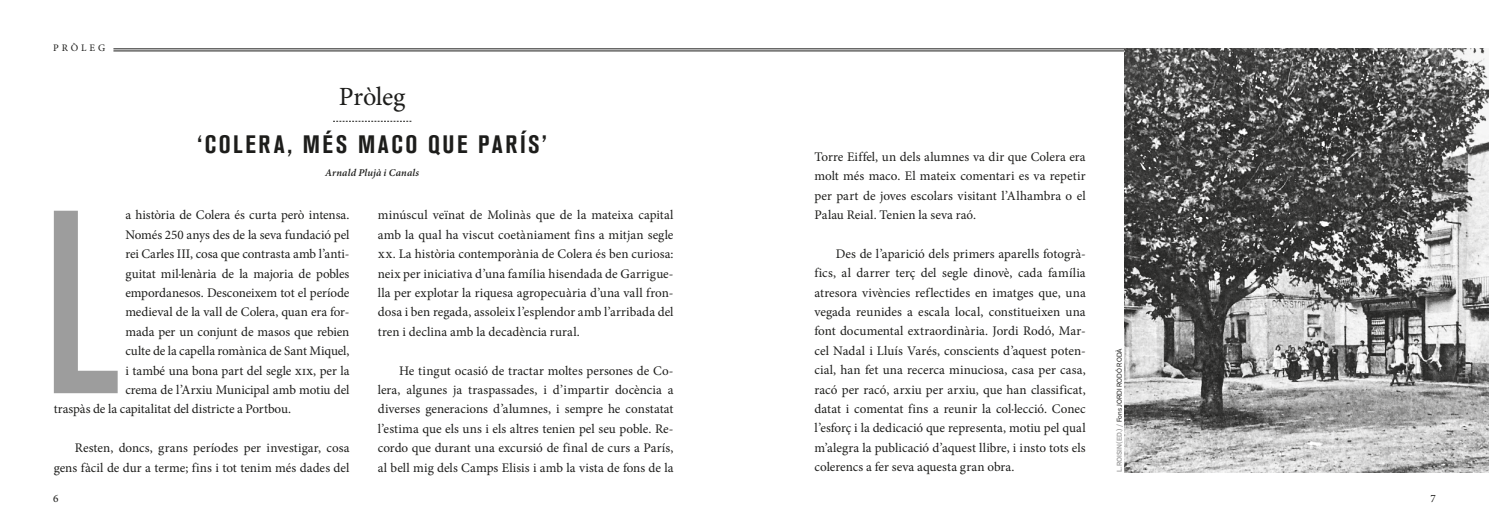
<style>
.page{position:relative;width:1489px;height:525px;background:#fff}
.page>*{position:absolute;margin:0;border:0;box-sizing:border-box;transform-origin:0 0}
.t1{font:500 condensed 258.12px "Akzidenz Grotesk BQ";color:#9d9d9d}
.t2{font:26.25px "Minion Pro";letter-spacing:-.015em;color:#1d1d1b}
.t3{font:700 condensed 25px "Akzidenz Grotesk BQ";letter-spacing:.105em;color:#1d1d1b}
.t4{font:13.12px/19.4px "Minion Pro";color:#1d1d1b;text-align:justify}
.t5{font:11.25px "Minion Pro";color:#1d1d1b}
.t6{font:italic 600 10.38px "Minion Pro";letter-spacing:.015em;color:#1d1d1b}
.t7{font:10px "Minion Pro";letter-spacing:.285em;color:#1d1d1b}
.t8{font:6.88px "Akzid Grtsk Next";color:#1d1d1b}
.s1{font-weight:500;color:#9d9d9d}
</style>
<div class="page">
<hr style="left:113px;top:49px;width:1304px;height:1px;background:#1d1d1b">
<hr style="left:113px;top:51px;width:1304px;height:1px;background:#1d1d1b">
<svg style="left:333px;top:121px;width:78px;height:1px"></svg>
<img style="left:1124px;top:49px;width:364px;height:423px">
<p class="t7" style="left:53px;top:41px;width:54px">PRÒLEG</p>
<h2 class="t2" style="left:339px;top:79px;width:68px">Pròleg</h2>
<h3 class="t3" style="left:197px;top:130px;width:351px">‘COLERA, MÉS MACO QUE PARÍS’</h3>
<p class="t6" style="left:325px;top:165px;width:95px">Arnald Plujà i Canals</p>
<p class="t4" style="left:125px;top:205px;width:225px">a història de Colera és curta però intensa.</p>
<p class="t4" style="left:125px;top:225px;width:225px">Només 250 anys des de la seva fundació pel</p>
<p class="t4" style="left:125px;top:244px;width:225px">rei Carles III, cosa que contrasta amb l’anti-</p>
<p class="t4" style="left:125px;top:263px;width:225px">guitat mil·lenària de la majoria de pobles</p>
<p class="t4" style="left:125px;top:283px;width:225px">empordanesos. Desconeixem tot el període</p>
<p class="t4" style="left:125px;top:302px;width:225px">medieval de la vall de Colera, quan era for-</p>
<p class="t4" style="left:125px;top:322px;width:225px">mada per un conjunt de masos que rebien</p>
<p class="t4" style="left:125px;top:341px;width:225px">culte de la capella romànica de Sant Miquel,</p>
<p class="t4" style="left:125px;top:360px;width:225px">i també una bona part del segle xix, per la</p>
<p class="t4" style="left:125px;top:380px;width:225px">crema de l’Arxiu Municipal amb motiu del</p>
<p class="t4" style="left:54px;top:399px;width:239px">traspàs de la capitalitat del districte a Portbou.</p>
<p class="t4" style="left:54px;top:438px;width:297px;text-align:right">Resten, doncs, grans períodes per investigar, cosa gens fàcil de dur a terme; fins i tot tenim més dades del</p>
<h1 class="t1" style="left:43px;top:158px;width:77px">L</h1>
<p class="t4" style="left:378px;top:205px;width:297px">minúscul veïnat de Molinàs que de la mateixa capital amb la qual ha viscut coetàniament fins a mitjan segle xx. La història contemporània de Colera és ben curiosa: neix per iniciativa d’una família hisendada de Garrigue&shy;lla per explotar la riquesa agropecuària d’una vall fron&shy;dosa i ben regada, assoleix l’esplendor amb l’arribada del tren i declina amb la decadència rural.</p>
<p class="t4" style="left:378px;top:360px;width:297px;text-indent:21px">He tingut ocasió de tractar moltes persones de Co&shy;lera, algunes ja traspassades, i d’impartir docència a diverses generacions d’alumnes, i sempre he constatat l’estima que els uns i els altres tenien pel seu poble. Re&shy;cordo que durant una excursió de final de curs a París, al bell mig dels Camps Elisis i amb la vista de fons de la</p>
<p class="t4" style="left:814px;top:147px;width:273px">Torre Eiffel, un dels alumnes va dir que Colera era molt més maco. El mateix comentari es va repetir per part de joves escolars visitant l’Alhambra o el Palau Reial. Tenien la seva raó.</p>
<p class="t4" style="left:814px;top:244px;width:273px;text-indent:21px">Des de l’aparició dels primers aparells fotogrà&shy;fics, al darrer terç del segle dinovè, cada família atresora vivències reflectides en imatges que, una vegada reunides a escala local, constitueixen una font documental extraordinària. Jordi Rodó, Mar&shy;cel Nadal i Lluís Varés, conscients d’aquest poten&shy;cial, han fet una recerca minuciosa, casa per casa, racó per racó, arxiu per arxiu, que han classificat, datat i comentat fins a reunir la col·lecció. Conec l’esforç i la dedicació que representa, motiu pel qual m’alegra la publicació d’aquest llibre, i insto tots els colerencs a fer seva aquesta gran obra.</p>
<p class="t8" style="left:1114px;top:471px;width:125px;rotate:-90deg"><span class="s1">L.ROISIN(ED.) /</span> Fons JORDI RODÓ RODÀ</p>
<p class="t5" style="left:53px;top:491px;width:7px">6</p>
<p class="t5" style="left:1430px;top:491px;width:7px">7</p>
</div>
